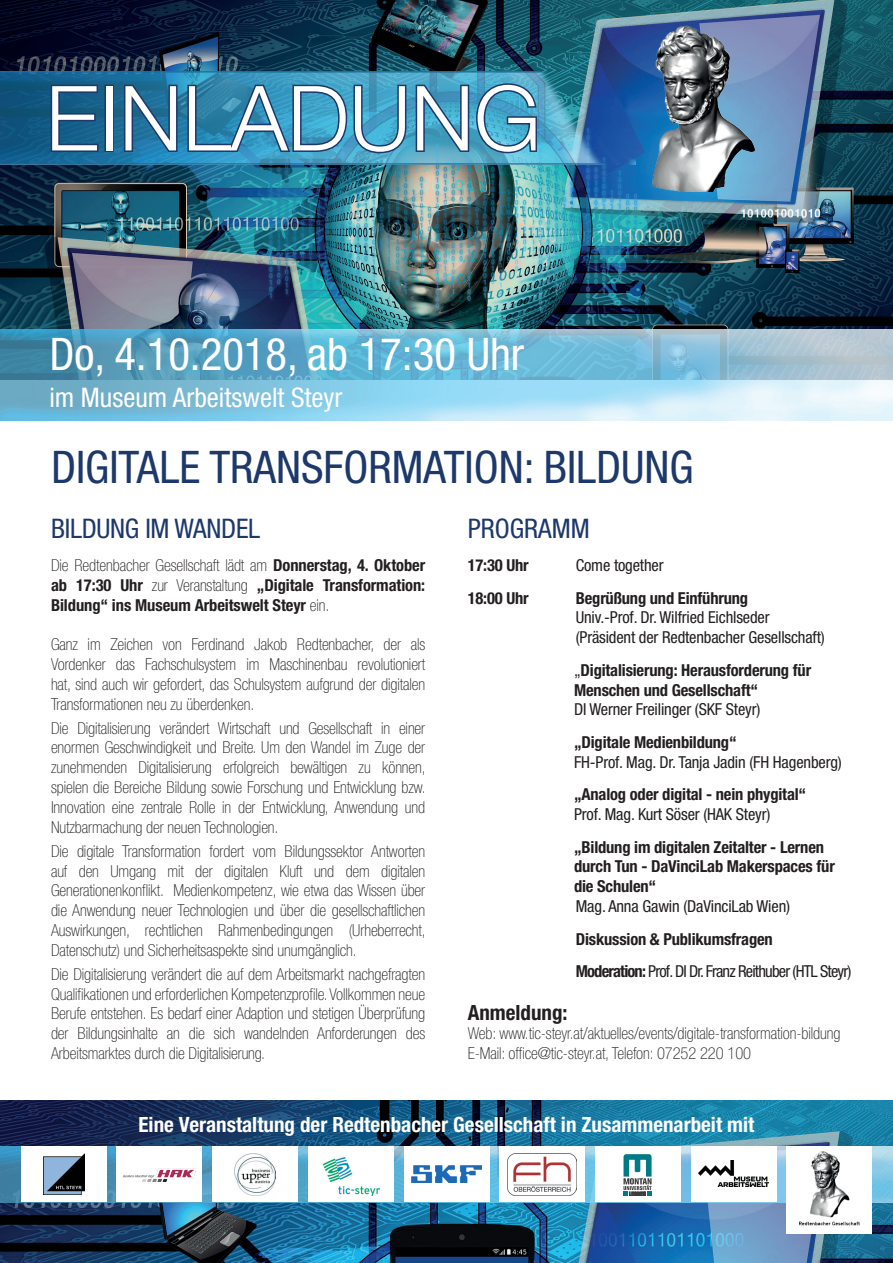
<style>
.page{position:relative;width:893px;height:1263px;background:#fff}
.page>*{position:absolute;margin:0;border:0;box-sizing:border-box;transform-origin:0 0}
.t1{font:300 90px "Helvetica Neue LT Std";color:#fff}
.t2{font:condensed 45px "Helvetica Neue LT Std";color:#1d386b}
.t3{font:condensed 45px "Helvetica Neue LT Std";color:#fff}
.t4{font:condensed 27px "Helvetica Neue LT Std";color:#fff}
.t5{font:condensed 27px "Helvetica Neue LT Std";letter-spacing:-.01em;color:#1d386b}
.t6{font:condensed 27px "Helvetica Neue LT Std";color:#1d386d}
.t7{font:700 condensed 21px "Helvetica Neue LT Std";color:#fff}
.t8{font:700 condensed 21px "Helvetica Neue LT Std";color:#231f20}
.t9{font:100 condensed 16.5px/19.8px "Helvetica Neue LT Std";letter-spacing:-.005em;color:#231f20;text-align:justify}
.t10{font:700 condensed 16.5px/19.8px "Helvetica Neue LT Std";letter-spacing:-.01em;color:#231f20}
.t11{font:condensed 16.5px/19.8px "Helvetica Neue LT Std";letter-spacing:-.01em;color:#231f20}
.s1{font-weight:100}
.s2{font-weight:400}
</style>
<div class="page">
<img style="left:0;top:1100px;width:893px;height:163px">
<img style="left:0;top:1146px;width:893px;height:56px">
<img style="left:0;top:0;width:893px;height:380px">
<img style="left:787px;top:1146px;width:85px;height:88px">
<img style="left:0;top:45px;width:641px;height:146px">
<svg style="left:49px;top:83px;width:51px;height:70px;background:#17527e"></svg>
<div style="left:105px;top:85px;width:9px;height:67px;border:3px solid #1d386b"></div>
<svg style="left:122px;top:83px;width:57px;height:70px;background:#1f618e"></svg>
<svg style="left:186px;top:83px;width:222px;height:72px;background:#3383ac"></svg>
<svg style="left:414px;top:82px;width:124px;height:73px;background:#3b87ad"></svg>
<img style="left:1px;top:329px;width:891px;height:91px">
<div style="left:21px;top:1146px;width:85px;height:56px;background:#fff"></div>
<img style="left:43px;top:1154px;width:41px;height:40px">
<div style="left:213px;top:1146px;width:85px;height:56px;background:#fff"></div>
<img style="left:235px;top:1153px;width:40px;height:42px">
<div style="left:308px;top:1146px;width:85px;height:56px;background:#fff"></div>
<img style="left:323px;top:1157px;width:56px;height:38px">
<div style="left:500px;top:1146px;width:85px;height:56px;background:#fff"></div>
<img style="left:508px;top:1153px;width:68px;height:42px">
<div style="left:691px;top:1146px;width:85px;height:56px;background:#fff"></div>
<img style="left:698px;top:1161px;width:70px;height:25px">
<img style="left:641px;top:23px;width:122px;height:168px">
<div style="left:117px;top:1146px;width:85px;height:56px;background:#fff"></div>
<img style="left:123px;top:1168px;width:72px;height:14px">
<div style="left:404px;top:1146px;width:85px;height:56px;background:#fff"></div>
<img style="left:412px;top:1166px;width:70px;height:16px">
<div style="left:595px;top:1146px;width:85px;height:56px;background:#fff"></div>
<svg style="left:623px;top:1154px;width:29px;height:42px"></svg>
<h1 class="t1" style="left:46px;top:63px;width:497px">EINLADUNG</h1>
<h2 class="t3" style="left:49px;top:328px;width:476px">Do, 4.10.2018, ab 17:30 Uhr</h2>
<h3 class="t4" style="left:49px;top:382px;width:295px">im Museum Arbeitswelt Steyr</h3>
<h2 class="t2" style="left:51px;top:441px;width:644px">DIGITALE TRANSFORMATION: BILDUNG</h2>
<h3 class="t5" style="left:51px;top:513px;width:211px">BILDUNG IM WANDEL</h3>
<p class="t10" style="left:51px;top:555px;width:376px;text-align:justify"><span class="s1">Die Redtenbacher Gesellschaft lädt am</span> Donnerstag, 4. Oktober ab 17:30 Uhr <span class="s1">zur Veranstaltung</span> „Digitale Transformation:<br>Bildung“ ins Museum Arbeitswelt Steyr <span class="s1">ein.</span></p>
<p class="t9" style="left:51px;top:634px;width:376px">Ganz im Zeichen von Ferdinand Jakob Redtenbacher, der als Vordenker das Fachschulsystem im Maschinenbau revolutioniert hat, sind auch wir gefordert, das Schulsystem aufgrund der digitalen Transformationen neu zu überdenken.</p>
<p class="t9" style="left:51px;top:718px;width:376px">Die Digitalisierung verändert Wirtschaft und Gesellschaft in einer enormen Geschwindigkeit und Breite. Um den Wandel im Zuge der zunehmenden Digitalisierung erfolgreich bewältigen zu können, spielen die Bereiche Bildung sowie Forschung und Entwicklung bzw.<br>Innovation eine zentrale Rolle in der Entwicklung, Anwendung und Nutzbarmachung der neuen Technologien.</p>
<p class="t9" style="left:51px;top:841px;width:376px">Die digitale Transformation fordert vom Bildungssektor Antworten auf den Umgang mit der digitalen Kluft und dem digitalen Generationenkonflikt. Medienkompetenz, wie etwa das Wissen über die Anwendung neuer Technologien und über die gesellschaftlichen Auswirkungen, rechtlichen Rahmenbedingungen (Urheberrecht, Datenschutz) und Sicherheitsaspekte sind unumgänglich.</p>
<p class="t9" style="left:51px;top:964px;width:376px">Die Digitalisierung verändert die auf dem Arbeitsmarkt nachgefragten Qualifikationen und erforderlichen Kompetenzprofile. Vollkommen neue Berufe entstehen. Es bedarf einer Adaption und stetigen Überprüfung der Bildungsinhalte an die sich wandelnden Anforderungen des Arbeitsmarktes durch die Digitalisierung.</p>
<h3 class="t6" style="left:468px;top:513px;width:124px">PROGRAMM</h3>
<p class="t10" style="left:468px;top:555px;width:62px">17:30 Uhr</p>
<p class="t11" style="left:576px;top:555px;width:89px">Come together</p>
<p class="t10" style="left:468px;top:587px;width:62px">18:00 Uhr</p>
<p class="t10" style="left:576px;top:587px;width:174px">Begrüßung und Einführung</p>
<p class="t11" style="left:576px;top:607px;width:251px">Univ.-Prof. Dr. Wilfried Eichlseder (Präsident der Redtenbacher Gesellschaft)</p>
<p class="t10" style="left:574px;top:660px;width:239px"><span class="s2">„</span>Digitalisierung: Herausforderung für<br>Menschen und Gesellschaft“</p>
<p class="t11" style="left:574px;top:699px;width:188px">DI Werner Freilinger (SKF Steyr)</p>
<p class="t10" style="left:574px;top:732px;width:164px">„Digitale Medienbildung“</p>
<p class="t11" style="left:574px;top:752px;width:269px">FH-Prof. Mag. Dr. Tanja Jadin (FH Hagenberg)</p>
<p class="t10" style="left:574px;top:784px;width:234px">„Analog oder digital - nein phygital“</p>
<p class="t11" style="left:574px;top:804px;width:198px">Prof. Mag. Kurt Söser (HAK Steyr)</p>
<p class="t10" style="left:574px;top:837px;width:262px">„Bildung im digitalen Zeitalter - Lernen durch Tun - DaVinciLab Makerspaces für die Schulen“</p>
<p class="t11" style="left:576px;top:896px;width:216px">Mag. Anna Gawin (DaVinciLab Wien)</p>
<p class="t10" style="left:576px;top:922px;width:277px;line-height:32.5px">Diskussion &amp; Publikumsfragen<br>Moderation: <span class="s2">Prof. DI Dr. Franz Reithuber (HTL Steyr)</span></p>
<p class="t8" style="left:468px;top:999px;width:101px">Anmeldung:</p>
<p class="t9" style="left:468px;top:1023px;width:374px">Web: www.tic-steyr.at/aktuelles/events/digitale-transformation-bildung<br>E-Mail: office@tic-steyr.at, Telefon: 07252 220 100</p>
<p class="t7" style="left:139px;top:1112px;width:617px">Eine Veranstaltung der Redtenbacher Gesellschaft in Zusammenarbeit mit</p>
</div>
